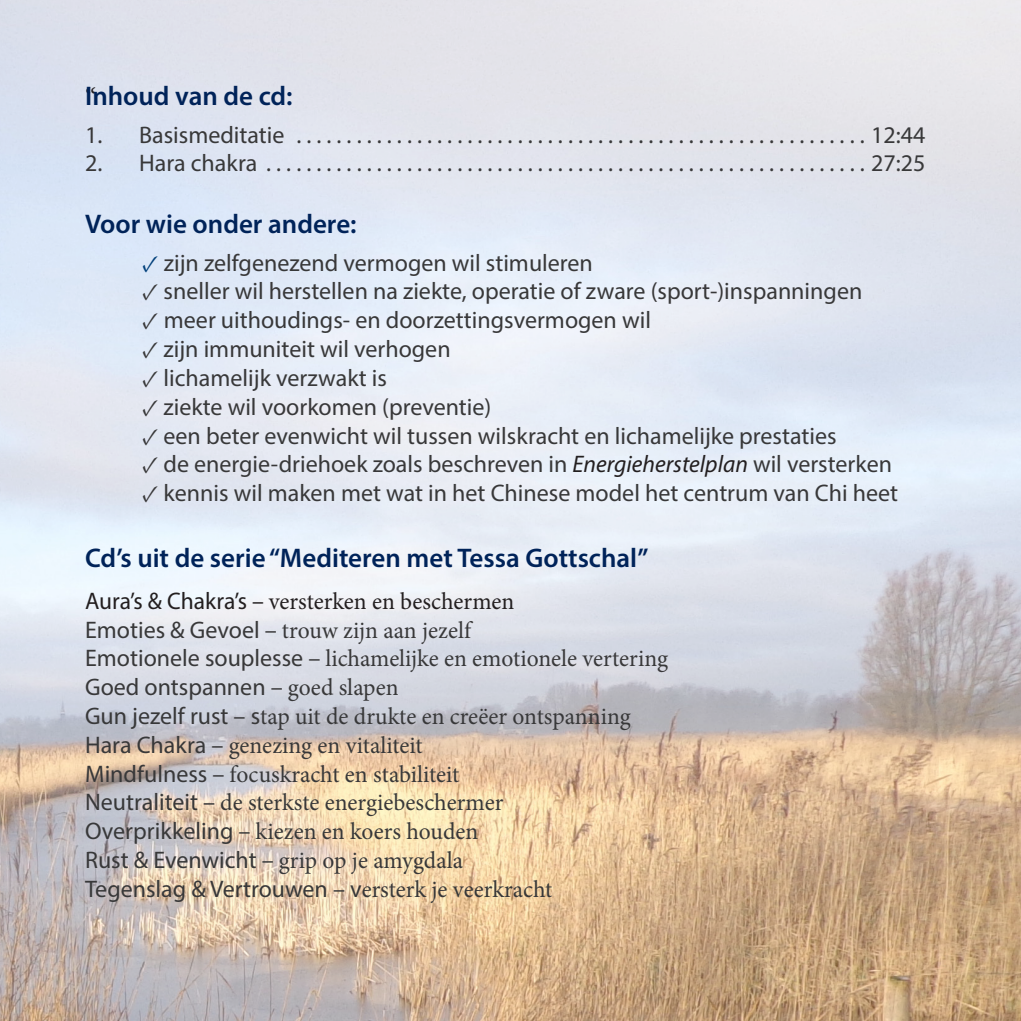
<style>
.page{position:relative;width:1021px;height:1021px;background:#fff}
.page>*{position:absolute;margin:0;border:0;box-sizing:border-box;transform-origin:0 0}
.t1{font:30px "Adobe Devanagari";color:#231f20}
.Kop_9_blauw{font:600 27px "Myriad Pro";color:#002359}
.t2{font:24px "Myriad Pro";color:#383839}
.t3{font:24px "Minion Pro";color:#383839}
.Scala_8_om_11{font:24px "Minion Pro";color:#231f20}
.s1{font-family:"Minion Pro";color:#01407b}
.s2{font-family:"Minion Pro"}
.s3{font-style:italic;color:#231f20}
.s4{font-family:"Myriad Pro"}
</style>
<div class="page">
<img style="left:0;top:0;width:1020px;height:1020px">
<p class="Kop_9_blauw" style="left:85px;top:79px;width:209px">Inhoud van de cd:</p>
<p class="t2" style="left:85px;top:120px;width:213px">1. Basismeditatie ..........................................................</p>
<p class="t2" style="left:871px;top:120px;width:56px">12:44</p>
<p class="t2" style="left:85px;top:149px;width:182px">2. Hara chakra.............................................................</p>
<p class="t2" style="left:871px;top:149px;width:56px">27:25</p>
<p class="t1" style="left:85px;top:81px;width:13px">“</p>
<p class="Kop_9_blauw" style="left:85px;top:207px;width:273px">Voor wie onder andere:</p>
<p class="t2" style="left:142px;top:248px;width:452px"><span class="s1">✓</span> zijn zelfgenezend vermogen wil stimuleren</p>
<p class="t2" style="left:142px;top:276px;width:721px"><span class="s2">✓</span> sneller wil herstellen na ziekte, operatie of zware (sport-)inspanningen</p>
<p class="t2" style="left:142px;top:305px;width:510px"><span class="s2">✓</span> meer uithoudings- en doorzettingsvermogen wil</p>
<p class="t2" style="left:142px;top:334px;width:310px"><span class="s2">✓</span> zijn immuniteit wil verhogen</p>
<p class="t2" style="left:142px;top:363px;width:246px"><span class="s2">✓</span> lichamelijk verzwakt is</p>
<p class="t2" style="left:142px;top:392px;width:351px"><span class="s2">✓</span> ziekte wil voorkomen (preventie)</p>
<p class="t2" style="left:142px;top:420px;width:696px"><span class="s2">✓</span> een beter evenwicht wil tussen wilskracht en lichamelijke prestaties</p>
<p class="t2" style="left:142px;top:449px;width:751px"><span class="s2">✓</span> de energie-driehoek zoals beschreven in <span class="s3">Energieherstelplan</span> wil versterken</p>
<p class="t2" style="left:142px;top:478px;width:757px"><span class="s2">✓</span> kennis wil maken met wat in het Chinese model het centrum van Chi heet</p>
<p class="Kop_9_blauw" style="left:85px;top:541px;width:565px">Cd’s uit de serie “Mediteren met Tessa Gottschal”</p>
<p class="Scala_8_om_11" style="left:85px;top:585px;width:431px"><span class="s4">Aura’s &amp; Chakra’s –</span> versterken en beschermen</p>
<p class="t3" style="left:85px;top:613px;width:387px"><span class="s4">Emoties &amp; Gevoel –</span> trouw zijn aan jezelf</p>
<p class="t3" style="left:85px;top:642px;width:584px"><span class="s4">Emotionele souplesse –</span> lichamelijke en emotionele vertering</p>
<p class="t2" style="left:85px;top:672px;width:315px">Goed ontspannen – <span class="s2">goed slapen</span></p>
<p class="t3" style="left:85px;top:700px;width:547px"><span class="s4">Gun jezelf rust – s</span>tap uit de drukte en creëer ontspanning</p>
<p class="t3" style="left:85px;top:729px;width:339px"><span class="s4">Hara Chakra –</span> genezing en vitaliteit</p>
<p class="t3" style="left:85px;top:757px;width:376px"><span class="s4">Mindfulness –</span> focuskracht en stabiliteit</p>
<p class="t3" style="left:85px;top:786px;width:420px"><span class="s4">Neutraliteit –</span> de sterkste energiebeschermer</p>
<p class="t3" style="left:85px;top:815px;width:395px"><span class="s4">Overprikkeling –</span> kiezen en koers houden</p>
<p class="t3" style="left:85px;top:844px;width:379px"><span class="s4">Rust &amp; Evenwicht –</span> grip op je amygdala</p>
<p class="t2" style="left:85px;top:874px;width:469px">Tegenslag &amp; Vertrouwen – v<span class="s2">ersterk je veerkracht</span></p>
</div>
